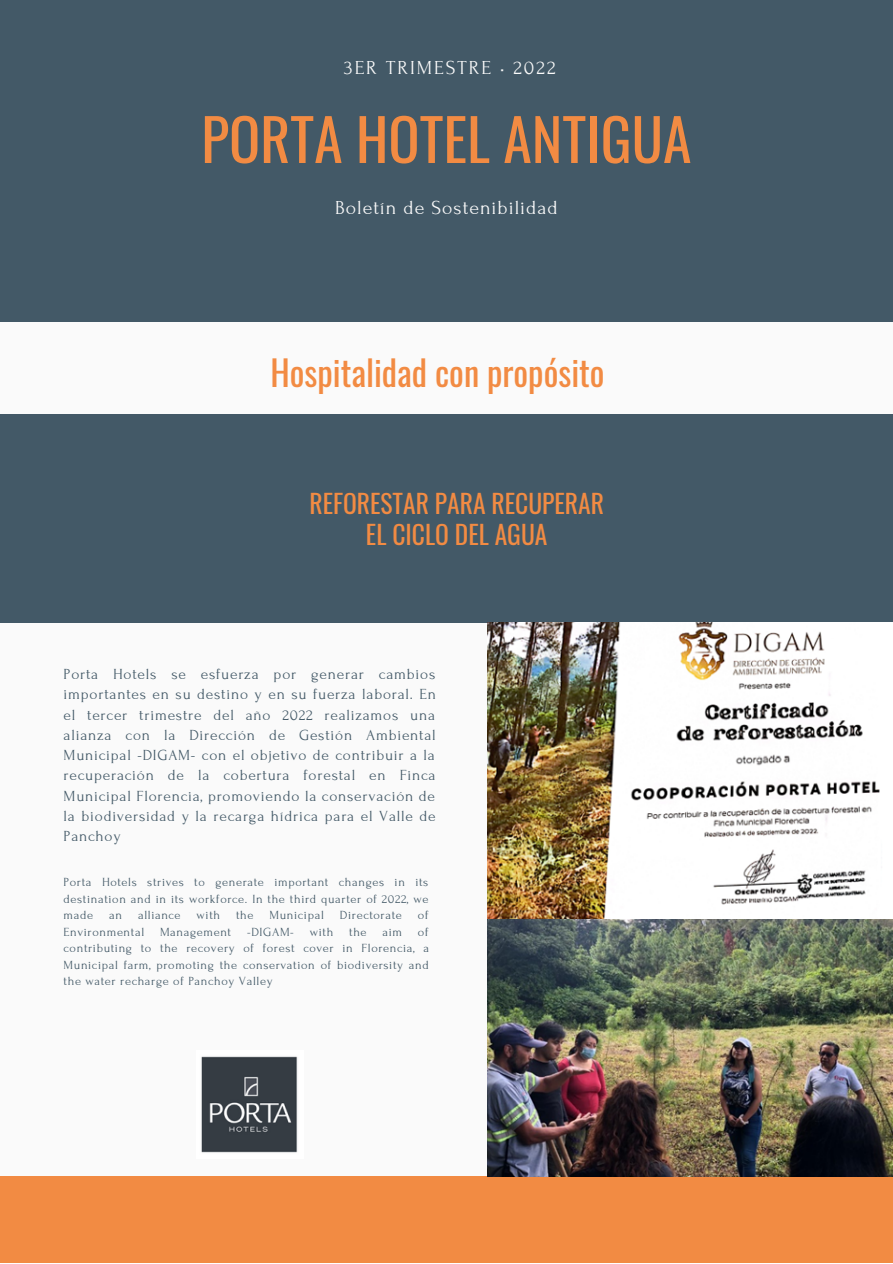
<style>
.page{position:relative;width:893px;height:1264px;background:#fff}
.page>*{position:absolute;margin:0;border:0;box-sizing:border-box;transform-origin:0 0}
.t1{font:57.9px "Oswald";color:#f28b43}
.t2{font:34.5px "Oswald";color:#f28b43}
.t3{font:25.5px/30.3px "Oswald";color:#f28b43;text-align:center}
.t4{font:19.8px "Forum";letter-spacing:.05em;color:#fafafa}
.t5{font:19.8px "Forum";letter-spacing:.1em;color:#fafafa}
.t6{font:15.45px/20.2px "Forum";letter-spacing:.05em;color:#435967;text-align:justify}
.t7{font:12.45px/16.5px "Forum";letter-spacing:.05em;color:#435967;text-align:justify}
</style>
<div class="page">
<div style="left:0;top:0;width:892px;height:1262px;background:#fafafa"></div>
<div style="left:487px;top:414px;width:405px;height:770px;background:#435967"></div>
<div style="left:0;top:0;width:892px;height:321px;background:#435967"></div>
<div style="left:0;top:1176px;width:892px;height:86px;background:#f28b43"></div>
<div style="left:0;top:414px;width:502px;height:208px;background:#435967"></div>
<img style="left:201px;top:1056px;width:96px;height:97px">
<img style="left:487px;top:623px;width:405px;height:553px">
<p class="t5" style="left:344px;top:57px;width:213px">3ER TRIMESTRE • 2022</p>
<h1 class="t1" style="left:201px;top:94px;width:491px">PORTA HOTEL ANTIGUA</h1>
<p class="t4" style="left:335px;top:197px;width:224px">Boletín de Sostenibilidad</p>
<h2 class="t2" style="left:270px;top:345px;width:336px">Hospitalidad con propósito</h2>
<h3 class="t3" style="left:309px;top:487px;width:296px">REFORESTAR PARA RECUPERAR<br>EL CICLO DEL AGUA</h3>
<p class="t6" style="left:64px;top:664px;width:374px">Porta Hotels se esfuerza por generar cambios importantes en su destino y en su fuerza laboral. En el tercer trimestre del año 2022 realizamos una alianza con la Dirección de Gestión Ambiental Municipal -DIGAM- con el objetivo de contribuir a la recuperación de la cobertura forestal en Finca Municipal Florencia, promoviendo la conservación de la biodiversidad y la recarga hídrica para el Valle de Panchoy</p>
<p class="t7" style="left:64px;top:874px;width:366px">Porta Hotels strives to generate important changes in its destination and in its workforce. In the third quarter of 2022, we made</p>
<p class="t7" style="left:109px;top:907px;width:14px">an</p>
<p class="t7" style="left:138px;top:907px;width:44px">alliance</p>
<p class="t7" style="left:197px;top:907px;width:25px">with</p>
<p class="t7" style="left:236px;top:907px;width:19px">the</p>
<p class="t7" style="left:269px;top:907px;width:56px">Municipal</p>
<p class="t7" style="left:340px;top:907px;width:64px">Directorate</p>
<p class="t7" style="left:418px;top:907px;width:12px">of</p>
<p class="t7" style="left:64px;top:923px;width:82px">Environmental</p>
<p class="t7" style="left:160px;top:923px;width:73px">Management</p>
<p class="t7" style="left:247px;top:923px;width:48px">-DIGAM-</p>
<p class="t7" style="left:310px;top:923px;width:25px">with</p>
<p class="t7" style="left:349px;top:923px;width:19px">the</p>
<p class="t7" style="left:382px;top:923px;width:21px">aim</p>
<p class="t7" style="left:64px;top:923px;width:367px;text-indent:354px">of contributing to the recovery of forest cover in Florencia, a Municipal farm, promoting the conservation of biodiversity and the water recharge of Panchoy Valley</p>
</div>
